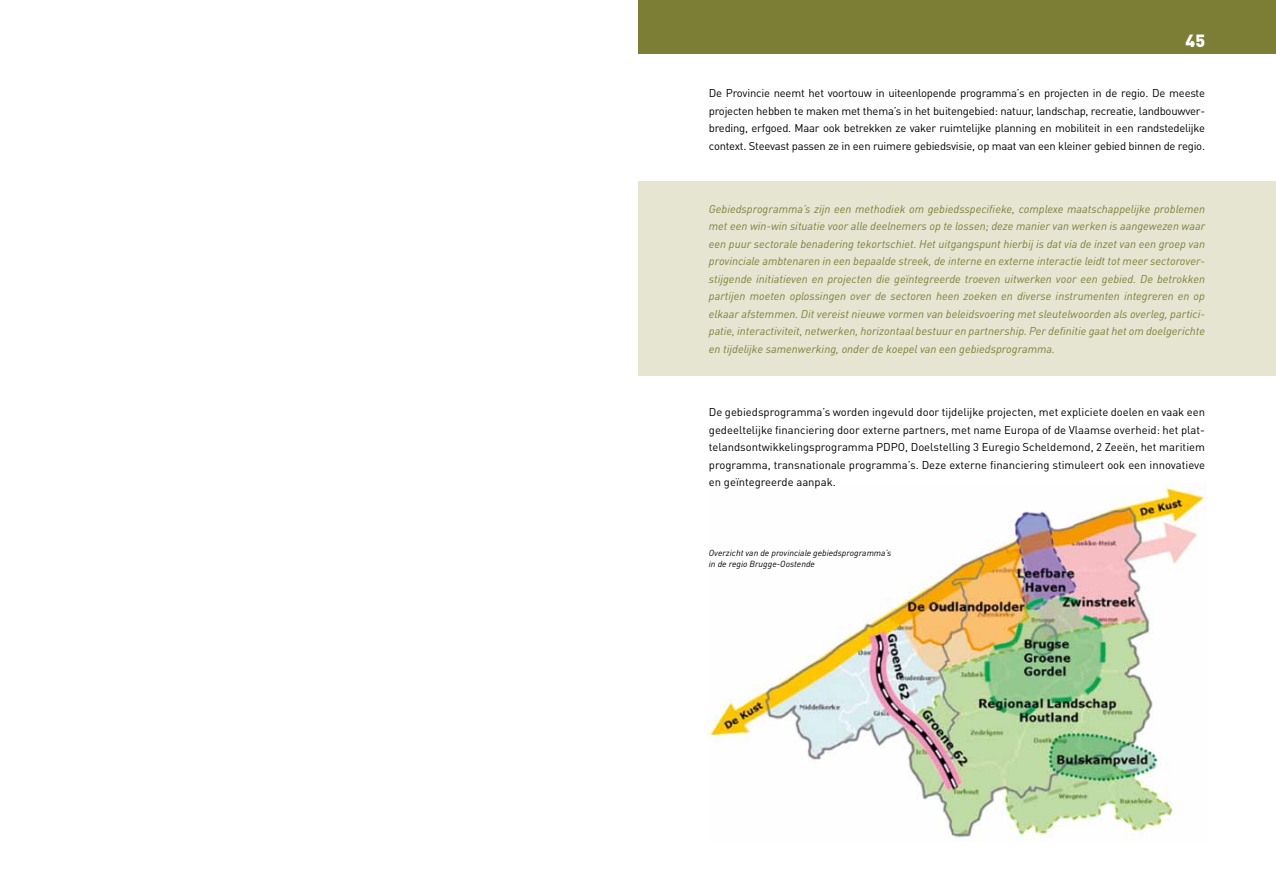
<style>
.page{position:relative;width:1276px;height:886px;background:#fff}
.page>*{position:absolute;margin:0;border:0;box-sizing:border-box;transform-origin:0 0}
.t1{font:900 17.5px "DINOT";color:#fff}
.t2{font:italic 11.25px/17.5px "DINOT";color:#7c7e35;text-align:justify}
.t3{font:11.25px/17.5px "DINOT";letter-spacing:-.02em;color:#000;text-align:justify}
.t4{font:italic 8.75px/11.2px "DINOT";color:#000}
</style>
<div class="page">
<div style="left:638px;top:181px;width:638px;height:195px;background:#e5e5d2"></div>
<div style="left:638px;top:0;width:638px;height:53px;background:#7c7e35"></div>
<img style="left:709px;top:483px;width:497px;height:358px">
<h1 class="t1" style="left:1185px;top:29px;width:21px">45</h1>
<p class="t3" style="left:709px;top:84px;width:498px">De Provincie neemt het voortouw in uiteenlopende programma’s en projecten in de regio. De meeste projecten hebben te maken met thema’s in het buitengebied: natuur, landschap, recreatie, landbouwver&shy;breding, erfgoed. Maar ook betrekken ze vaker ruimtelijke planning en mobiliteit in een randstedelijke context. Steevast passen ze in een ruimere gebiedsvisie, op maat van een kleiner gebied binnen de regio.</p>
<p class="t2" style="left:709px;top:200px;width:498px">Gebiedsprogramma’s zijn een methodiek om gebiedsspecifieke, complexe maatschappelijke problemen met een win-win situatie voor alle deelnemers op te lossen; deze manier van werken is aangewezen waar een puur sectorale benadering tekortschiet. Het uitgangspunt hierbij is dat via de inzet van een groep van provinciale ambtenaren in een bepaalde streek, de interne en externe interactie leidt tot meer sectorover&shy;stijgende initiatieven en projecten die geïntegreerde troeven uitwerken voor een gebied. De betrokken partijen moeten oplossingen over de sectoren heen zoeken en diverse instrumenten integreren en op elkaar afstemmen. Dit vereist nieuwe vormen van beleidsvoering met sleutelwoorden als overleg, partici&shy;patie, interactiviteit, netwerken, horizontaal bestuur en partnership. Per definitie gaat het om doelgerichte en tijdelijke samenwerking, onder de koepel van een gebiedsprogramma.</p>
<p class="t3" style="left:709px;top:403px;width:498px">De gebiedsprogramma’s worden ingevuld door tijdelijke projecten, met expliciete doelen en vaak een gedeeltelijke financiering door externe partners, met name Europa of de Vlaamse overheid: het plat&shy;telandsontwikkelingsprogramma PDPO, Doelstelling 3 Euregio Scheldemond, 2 Zeeën, het maritiem programma, transnationale programma’s. Deze externe financiering stimuleert ook een innovatieve en geïntegreerde aanpak.</p>
<p class="t4" style="left:709px;top:547px;width:184px">Overzicht van de provinciale gebiedsprogramma’s in de regio Brugge-Oostende</p>
</div>
